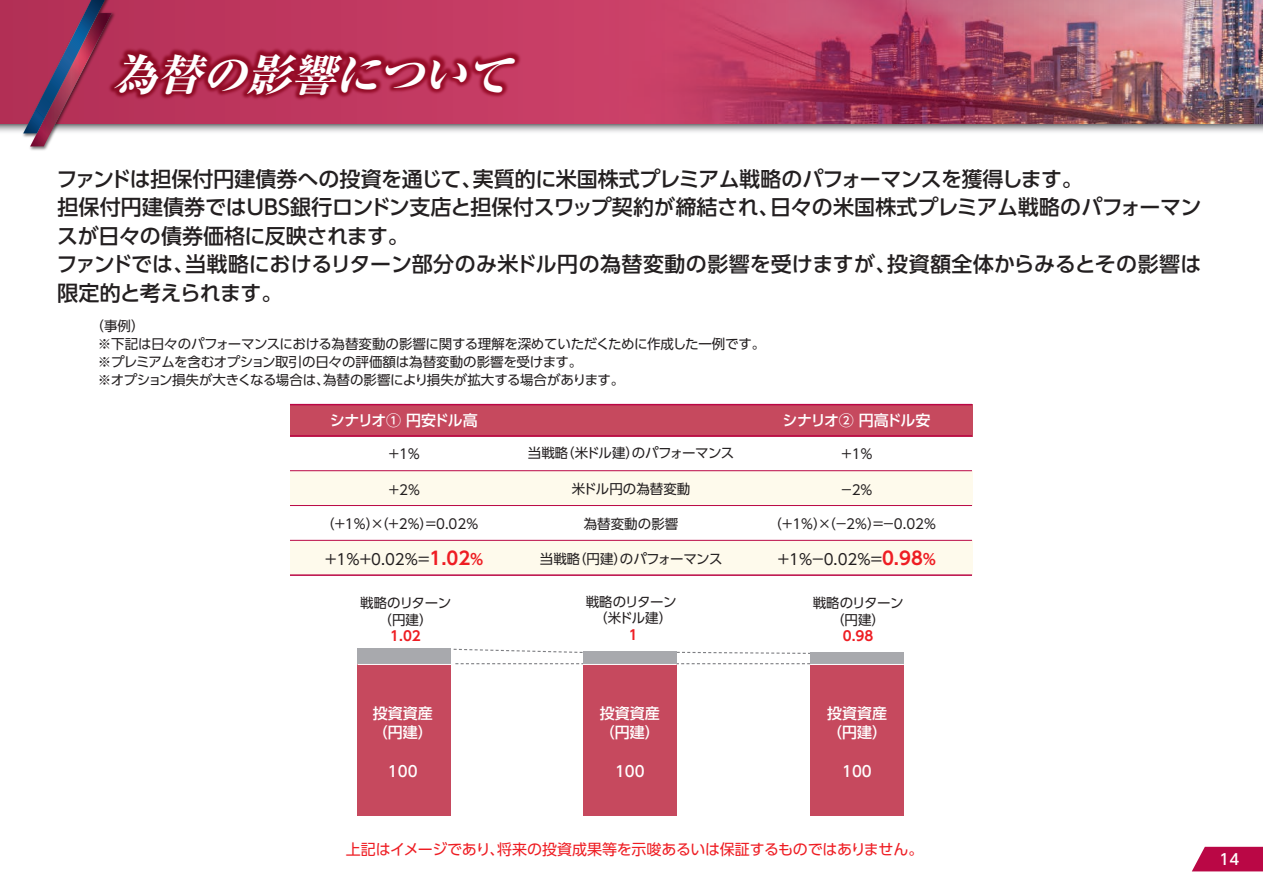
<style>
.page{position:relative;width:1263px;height:893px;background:#fff}
.page>*{position:absolute;margin:0;border:0;box-sizing:border-box;transform-origin:0 0}
.t1{font:italic 800 43.5px "Ryumin Pro";color:#fff;scale:1.04 1}
.t2{font:500 21px/28.5px "UD Shin Go Pro";letter-spacing:-.005em;color:#231f20}
.t3{font:15px "UD Shin Go Pro";letter-spacing:-.015em;color:#ee1d23}
.t4{font:500 15px/19.5px "UD Shin Go Pro";color:#fff}
.t5{font:15px "UD Shin Go Pro";color:#231f20}
.t6{font:500 15px "UD Shin Go Pro";letter-spacing:-.045em;color:#fff}
.t7{font:13.5px/18px "UD Shin Go Pro";letter-spacing:-.025em;color:#231f20;text-align:center}
.t8{font:13.5px "UD Shin Go Pro";letter-spacing:-.045em;color:#231f20}
.t9{font:13.5px "UD Shin Go Pro";color:#231f20}
.t10{font:700 13.5px "UD Shin Go Pro De";color:#ee1d23}
.s1{font-family:"UD Shin Go Pro De";font-weight:700;font-size:18px;color:#ee1d23}
.s2{font-family:"UD Shin Go Pro De";font-weight:700;color:#ee1d23}
</style>
<div class="page">
<svg style="left:1192px;top:847px;width:71px;height:24px;background:#c01d55"></svg>
<svg style="left:0;top:123px;width:1263px;height:9px;background:#b9afb3"></svg>
<img style="left:0;top:0;width:1263px;height:123px">
<img style="left:21px;top:0;width:11px;height:150px">
<svg style="left:23px;top:0;width:9px;height:146px"></svg>
<div style="left:290px;top:471px;width:682px;height:34px;background:#fefaec"></div>
<div style="left:290px;top:540px;width:682px;height:35px;background:#fefaec"></div>
<svg style="left:453px;top:648px;width:130px;height:5px"></svg>
<svg style="left:455px;top:663px;width:355px;height:1px"></svg>
<svg style="left:677px;top:651px;width:133px;height:3px"></svg>
<div style="left:290px;top:404px;width:682px;height:32px;background:#c6495e"></div>
<img style="left:32px;top:0;width:547px;height:151px">
<hr style="left:290px;top:435px;width:682px;height:2px;background:#ba0745">
<hr style="left:290px;top:470px;width:682px;height:1px;background:#ba0745">
<hr style="left:290px;top:505px;width:682px;height:1px;background:#ba0745">
<hr style="left:290px;top:540px;width:682px;height:1px;background:#ba0745">
<hr style="left:290px;top:574px;width:682px;height:2px;background:#ba0745">
<div style="left:583px;top:664px;width:94px;height:152px;background:#c6495e"></div>
<div style="left:357px;top:664px;width:94px;height:152px;background:#c6495e"></div>
<div style="left:357px;top:648px;width:94px;height:16px;background:#a8a9ad"></div>
<hr style="left:357px;top:664px;width:94px;height:1px;background:#fff">
<div style="left:810px;top:664px;width:94px;height:152px;background:#c6495e"></div>
<div style="left:583px;top:651px;width:94px;height:13px;background:#a8a9ad"></div>
<hr style="left:583px;top:664px;width:94px;height:1px;background:#fff">
<div style="left:810px;top:652px;width:94px;height:12px;background:#a8a9ad"></div>
<hr style="left:810px;top:664px;width:94px;height:1px;background:#fff">
<hr style="left:290px;top:404px;width:682px;height:1px;background:#ba0745">
<h1 class="t1" style="left:112px;top:40px;width:400px">為替の影響について</h1>
<h2 class="t2" style="left:57px;top:164px;width:1146px">ファンドは担保付円建債券への投資を通じて、実質的に米国株式プレミアム戦略のパフォーマンスを獲得します。<br>担保付円建債券ではUBS銀行ロンドン支店と担保付スワップ契約が締結され、日々の米国株式プレミアム戦略のパフォーマンスが日々の債券価格に反映されます。<br>ファンドでは、当戦略におけるリターン部分のみ米ドル円の為替変動の影響を受けますが、投資額全体からみるとその影響は限定的と考えられます。</h2>
<p class="t7" style="left:98px;top:317px;width:669px;text-align:left;text-indent:-7px">（事例）<br>※下記は日々のパフォーマンスにおける為替変動の影響に関する理解を深めていただくために作成した一例です。※プレミアムを含むオプション取引の日々の評価額は為替変動の影響を受けます。<br>※オプション損失が大きくなる場合は、為替の影響により損失が拡大する場合があります。</p>
<p class="t6" style="left:330px;top:408px;width:149px">シナリオ① 円安ドル高</p>
<p class="t7" style="left:389px;top:445px;width:33px">+1％</p>
<p class="t7" style="left:389px;top:480px;width:33px">+2%</p>
<p class="t7" style="left:321px;top:515px;width:159px">（+1%）×（+2%）=0.02%</p>
<p class="t5" style="left:325px;top:548px;width:160px">+1%+0.02%=<span class="s1">1.02</span><span class="s2">%</span></p>
<p class="t8" style="left:528px;top:442px;width:208px">当戦略（米ドル建）のパフォーマンス</p>
<p class="t9" style="left:572px;top:478px;width:120px">米ドル円の為替変動</p>
<p class="t9" style="left:584px;top:513px;width:96px">為替変動の影響</p>
<p class="t7" style="left:540px;top:550px;width:184px">当戦略（円建）のパフォーマンス</p>
<p class="t7" style="left:360px;top:594px;width:92px;line-height:16.5px">戦略のリターン（円建）</p>
<p class="t10" style="left:390px;top:625px;width:32px">1.02</p>
<p class="t7" style="left:586px;top:593px;width:92px;line-height:16.5px">戦略のリターン（米ドル建）</p>
<p class="t10" style="left:629px;top:624px;width:10px">1</p>
<p class="t6" style="left:782px;top:408px;width:149px">シナリオ② 円高ドル安</p>
<p class="t7" style="left:841px;top:445px;width:33px">+1％</p>
<p class="t7" style="left:840px;top:480px;width:34px">－2%</p>
<p class="t7" style="left:769px;top:515px;width:169px">（+1%）×（－2%）=－0.02%</p>
<p class="t5" style="left:778px;top:548px;width:160px">+1%－0.02%=<span class="s1">0.98</span><span class="s2">%</span></p>
<p class="t7" style="left:813px;top:594px;width:92px;line-height:16.5px">戦略のリターン（円建）</p>
<p class="t10" style="left:843px;top:625px;width:32px">0.98</p>
<p class="t4" style="left:373px;top:703px;width:61px">投資資産（円建）</p>
<p class="t4" style="left:388px;top:762px;width:31px">100</p>
<p class="t4" style="left:600px;top:703px;width:61px">投資資産（円建）</p>
<p class="t4" style="left:615px;top:762px;width:31px">100</p>
<p class="t4" style="left:827px;top:703px;width:61px">投資資産（円建）</p>
<p class="t4" style="left:842px;top:762px;width:31px">100</p>
<p class="t3" style="left:346px;top:838px;width:579px">上記はイメージであり、将来の投資成果等を示唆あるいは保証するものではありません。</p>
<p class="t4" style="left:1219px;top:849px;width:21px">14</p>
</div>
